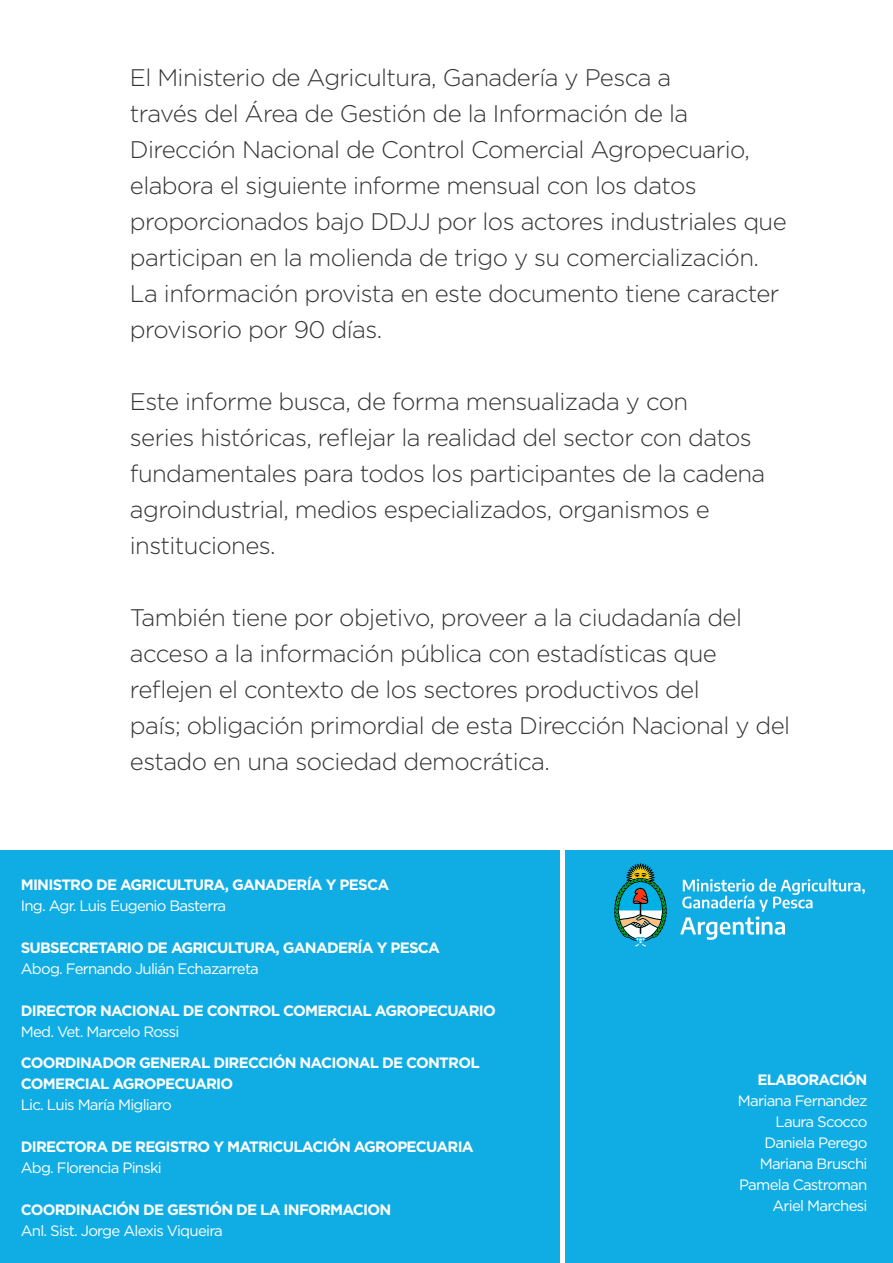
<style>
.page{position:relative;width:893px;height:1263px;background:#fff}
.page>*{position:absolute;margin:0;border:0;box-sizing:border-box;transform-origin:0 0}
.t1{font:300 24px/36px "Gotham";letter-spacing:-.025em;color:#343433}
.t2{font:700 15px/21px "Gotham";letter-spacing:-.05em;color:#fff}
.t3{font:15px/21px "Gotham";letter-spacing:-.05em;color:#fff;text-align:right}
</style>
<div class="page">
<div style="left:0;top:851px;width:893px;height:412px;background:#10ade4"></div>
<div style="left:560px;top:851px;width:5px;height:412px;background:#fff"></div>
<svg style="left:614px;top:863px;width:53px;height:84px"></svg>
<svg style="left:680px;top:879px;width:185px;height:61px"></svg>
<p class="t1" style="left:130px;top:58px;width:658px">El Ministerio de Agricultura, Ganadería y Pesca a<br>través del Área de Gestión de la Información de la Dirección Nacional de Control Comercial Agropecuario, elabora el siguiente informe mensual con los datos proporcionados bajo DDJJ por los actores industriales que participan en la molienda de trigo y su comercialización.<br>La información provista en este documento tiene caracter provisorio por 90 días.</p>
<p class="t1" style="left:130px;top:382px;width:637px">Este informe busca, de forma mensualizada y con<br>series históricas, reflejar la realidad del sector con datos fundamentales para todos los participantes de la cadena agroindustrial, medios especializados, organismos e instituciones.</p>
<p class="t1" style="left:130px;top:598px;width:662px">También tiene por objetivo, proveer a la ciudadanía del acceso a la información pública con estadísticas que reflejen el contexto de los sectores productivos del<br>país; obligación primordial de esta Dirección Nacional y del estado en una sociedad democrática.</p>
<p class="t2" style="left:21px;top:874px;width:370px">MINISTRO DE AGRICULTURA, GANADERÍA Y PESCA</p>
<p class="t3" style="left:21px;top:895px;width:207px">Ing. Agr. Luis Eugenio Basterra</p>
<p class="t2" style="left:21px;top:937px;width:421px">SUBSECRETARIO DE AGRICULTURA, GANADERÍA Y PESCA</p>
<p class="t3" style="left:21px;top:958px;width:240px">Abog. Fernando Julián Echazarreta</p>
<p class="t2" style="left:21px;top:1000px;width:477px">DIRECTOR NACIONAL DE CONTROL COMERCIAL AGROPECUARIO</p>
<p class="t3" style="left:21px;top:1021px;width:160px">Med. Vet. Marcelo Rossi</p>
<p class="t2" style="left:21px;top:1052px;width:460px">COORDINADOR GENERAL DIRECCIÓN NACIONAL DE CONTROL<br>COMERCIAL AGROPECUARIO</p>
<p class="t3" style="left:21px;top:1094px;width:153px">Lic. Luis María Migliaro</p>
<p class="t2" style="left:21px;top:1136px;width:455px">DIRECTORA DE REGISTRO Y MATRICULACIÓN AGROPECUARIA</p>
<p class="t3" style="left:21px;top:1157px;width:143px">Abg. Florencia Pinski</p>
<p class="t2" style="left:21px;top:1199px;width:372px">COORDINACIÓN DE GESTIÓN DE LA INFORMACION</p>
<p class="t3" style="left:21px;top:1220px;width:204px">Anl. Sist. Jorge Alexis Viqueira</p>
<p class="t2" style="left:757px;top:1069px;width:111px">ELABORACIÓN</p>
<p class="t3" style="left:738px;top:1090px;width:131px">Mariana Fernandez<br>Laura Scocco<br>Daniela Perego<br>Mariana Bruschi<br>Pamela Castroman<br>Ariel Marchesi</p>
</div>
